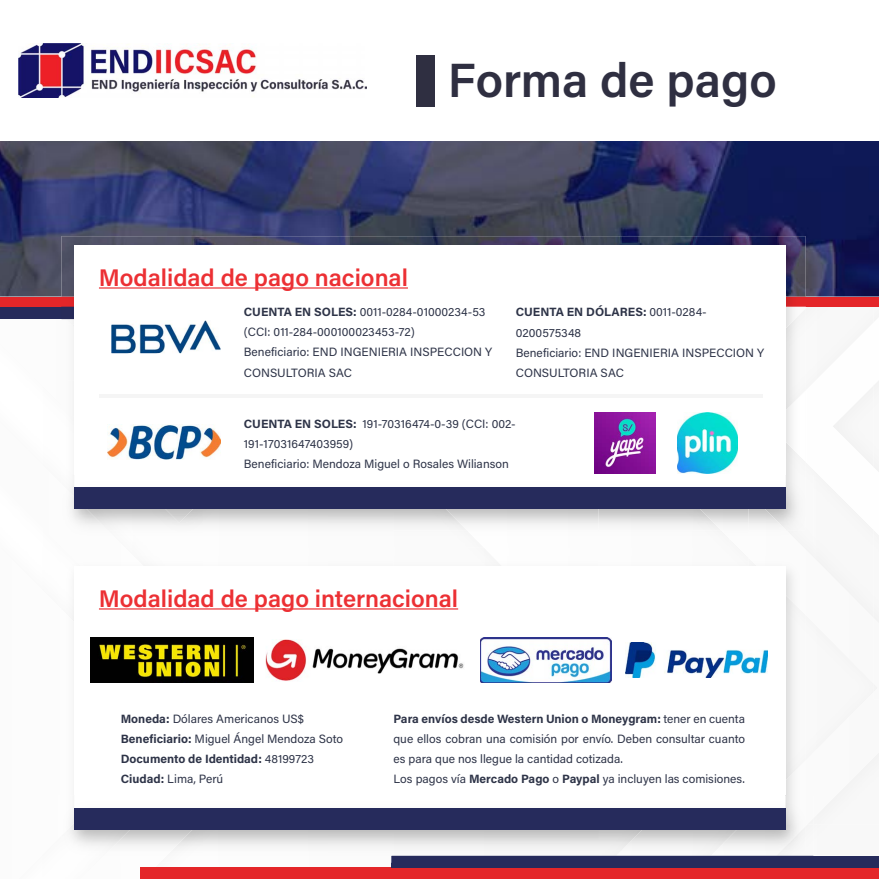
<style>
.page{position:relative;width:879px;height:879px;background:#fff}
.page>*{position:absolute;margin:0;border:0;box-sizing:border-box;transform-origin:0 0}
.t1{font:600 48px "Acumin Pro";color:#2f2f41}
.t2{font:600 24px "Acumin Pro";color:#ec3034}
.t3{font:12px/20px "Acumin Pro";color:#2e3448}
.s1{font-weight:700}
</style>
<div class="page">
<img style="left:806px;top:306px;width:67px;height:5px">
<svg style="left:816px;top:387px;width:57px;height:143px"></svg>
<img style="left:873px;top:542px;width:6px;height:76px">
<img style="left:873px;top:618px;width:6px;height:81px">
<div style="left:140px;top:867px;width:739px;height:12px;background:#e42629"></div>
<div style="left:391px;top:856px;width:488px;height:11px;background:#262b5c"></div>
<div style="left:0;top:306px;width:697px;height:13px;background:#262b5c"></div>
<div style="left:0;top:296px;width:879px;height:10px;background:#e42629"></div>
<img style="left:0;top:141px;width:879px;height:155px">
<img style="left:786px;top:306px;width:19px;height:22px">
<img style="left:786px;top:390px;width:19px;height:72px">
<img style="left:73px;top:328px;width:1px;height:90px">
<svg style="left:61px;top:306px;width:13px;height:22px"></svg>
<img style="left:61px;top:236px;width:744px;height:70px">
<div style="left:74px;top:246px;width:711px;height:261px;background:#fff"></div>
<img style="left:788px;top:531px;width:11px;height:11px">
<img style="left:202px;top:508px;width:241px;height:20px">
<img style="left:443px;top:508px;width:254px;height:22px">
<img style="left:697px;top:508px;width:66px;height:22px">
<img style="left:73px;top:475px;width:129px;height:53px">
<img style="left:163px;top:508px;width:32px;height:15px">
<img style="left:70px;top:484px;width:38px;height:44px">
<img style="left:763px;top:475px;width:36px;height:55px">
<img style="left:74px;top:475px;width:711px;height:12px">
<div style="left:74px;top:487px;width:711px;height:21px;background:#262b5c"></div>
<img style="left:711px;top:825px;width:96px;height:31px">
<img style="left:785px;top:795px;width:28px;height:29px">
<img style="left:202px;top:829px;width:419px;height:22px">
<img style="left:621px;top:829px;width:94px;height:22px">
<img style="left:715px;top:824px;width:90px;height:27px">
<img style="left:62px;top:822px;width:140px;height:25px">
<img style="left:109px;top:829px;width:86px;height:22px">
<div style="left:74px;top:808px;width:711px;height:21px;background:#262b5c"></div>
<img style="left:18px;top:43px;width:348px;height:54px">
<div style="left:417px;top:55px;width:18px;height:52px;background:#2f2f41"></div>
<hr style="left:99px;top:287px;width:309px;height:2px;background:#ec3034">
<hr style="left:99px;top:608px;width:359px;height:1px;background:#ec3034">
<hr style="left:99px;top:395px;width:664px;height:3px;background:#f5f5f5">
<img style="left:108px;top:424px;width:112px;height:35px">
<img style="left:111px;top:320px;width:109px;height:33px">
<img style="left:265px;top:639px;width:199px;height:42px">
<img style="left:91px;top:637px;width:163px;height:46px">
<img style="left:480px;top:637px;width:131px;height:46px">
<img style="left:625px;top:643px;width:143px;height:34px">
<img style="left:677px;top:412px;width:61px;height:61px">
<img style="left:595px;top:412px;width:61px;height:61px">
<h1 class="t1" style="left:448px;top:47px;width:330px">Forma de pago</h1>
<h2 class="t2" style="left:99px;top:260px;width:310px">Modalidad de pago nacional</h2>
<p class="t3" style="left:244px;top:302px;width:250px"><span class="s1">CUENTA EN SOLES:</span> 0011-0284-01000234-53 (CCI: 011-284-000100023453-72)<br>Beneficiario: END INGENIERIA INSPECCION Y CONSULTORIA SAC</p>
<p class="t3" style="left:516px;top:302px;width:250px"><span class="s1">CUENTA EN DÓLARES:</span> 0011-0284-<br>0200575348<br>Beneficiario: END INGENIERIA INSPECCION Y<br>CONSULTORIA SAC</p>
<p class="t3" style="left:244px;top:413px;width:273px"><span class="s1">CUENTA EN SOLES:</span> 191-70316474-0-39 (CCI: 002-<br>191-17031647403959)<br>Beneficiario: Mendoza Miguel o Rosales Wilianson</p>
<h2 class="t2" style="left:99px;top:581px;width:361px">Modalidad de pago internacional</h2>
<p class="t3" style="left:121px;top:709px;width:224px"><span class="s1">Moneda:</span> Dólares Americanos US$<br><span class="s1">Beneficiario:</span> Miguel Ángel Mendoza Soto<br><span class="s1">Documento de Identidad:</span> 48199723<br><span class="s1">Ciudad:</span> Lima, Perú</p>
<p class="t3" style="left:393px;top:709px;width:353px"><span class="s1">Para envíos desde Western Union o Moneygram:</span> tener en cuenta que ellos cobran una comisión por envío. Deben consultar cuanto es para que nos llegue la cantidad cotizada.<br>Los pagos vía <span class="s1">Mercado Pago</span> o <span class="s1">Paypal</span> ya incluyen las comisiones.</p>
</div>
